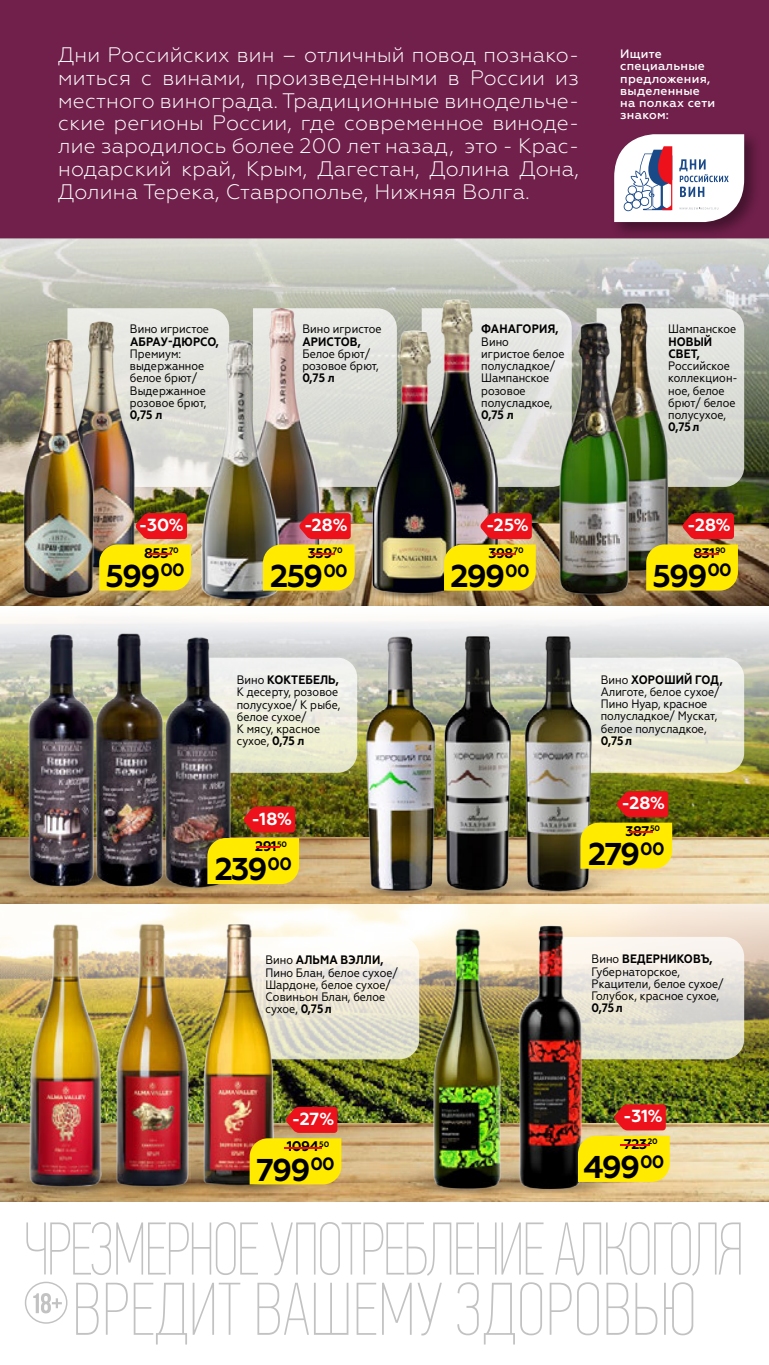
<style>
.page{position:relative;width:769px;height:1365px;background:#fff}
.page>*{position:absolute;margin:0;border:0;box-sizing:border-box;transform-origin:0 0}
.t1{font:700 31.5px "Geometria";letter-spacing:-.06em;color:#000}
.t2{font:300 21px/22.8px "Geometria";letter-spacing:.01em;color:#fff;text-align:justify}
.t3{font:700 17.5px "Geometria";color:#fff}
.t4{font:700 14px "Geometria";letter-spacing:-.03em;color:#000}
.t5{font:700 14px "Geometria";color:#ed111c;scale:5.5 1}
.t6{font:700 14px "Geometria";color:#ed111c;scale:8 1}
.t7{font:700 14px "Geometria";color:#ed111c;scale:6.5 1}
.t8{font:12.25px/12.2px "Geometria Narrow";color:#000}
.t9{font:700 12.25px/12.2px "Geometria Narrow";letter-spacing:.01em;color:#000}
.t10{font:500 12.25px/12.2px "Geometria";letter-spacing:.02em;color:#fff}
.t11{font:700 7.88px "Geometria";letter-spacing:-.03em;color:#000}
.s1{font-weight:700}
.s2{font-size:14px;color:#ed111c}
</style>
<div class="page">
<img style="left:0;top:605px;width:769px;height:207px">
<img style="left:0;top:812px;width:769px;height:311px">
<img style="left:0;top:238px;width:769px;height:285px">
<img style="left:0;top:523px;width:769px;height:82px">
<img style="left:0;top:837px;width:769px;height:66px">
<img style="left:0;top:1123px;width:769px;height:77px">
<svg style="left:67px;top:308px;width:162px;height:179px;background:#e3e3de"></svg>
<svg style="left:237px;top:657px;width:120px;height:115px;background:#ebecdd"></svg>
<svg style="left:598px;top:657px;width:146px;height:115px;background:#eaeade"></svg>
<svg style="left:292px;top:936px;width:127px;height:123px"></svg>
<svg style="left:591px;top:936px;width:153px;height:123px;background:#e7e3d7"></svg>
<svg style="left:336px;top:308px;width:61px;height:179px;background:#dcded8"></svg>
<svg style="left:506px;top:308px;width:66px;height:179px;background:#dfe0db"></svg>
<svg style="left:682px;top:308px;width:62px;height:179px;background:#d8dad4"></svg>
<img style="left:0;top:555px;width:131px;height:46px">
<img style="left:514px;top:590px;width:163px;height:10px">
<img style="left:331px;top:583px;width:164px;height:17px">
<img style="left:80px;top:832px;width:212px;height:60px">
<img style="left:738px;top:523px;width:31px;height:60px">
<img style="left:231px;top:308px;width:105px;height:205px">
<img style="left:582px;top:1130px;width:90px;height:66px">
<img style="left:509px;top:921px;width:82px;height:267px">
<img style="left:353px;top:1131px;width:229px;height:65px">
<img style="left:421px;top:926px;width:92px;height:262px">
<img style="left:170px;top:629px;width:67px;height:259px">
<img style="left:90px;top:621px;width:84px;height:265px">
<img style="left:0;top:829px;width:170px;height:60px">
<img style="left:23px;top:630px;width:77px;height:260px">
<img style="left:0;top:1129px;width:361px;height:66px">
<img style="left:199px;top:924px;width:93px;height:261px">
<img style="left:42px;top:1129px;width:234px;height:66px">
<img style="left:118px;top:921px;width:81px;height:267px">
<img style="left:14px;top:921px;width:104px;height:268px">
<img style="left:329px;top:856px;width:38px;height:41px">
<img style="left:367px;top:893px;width:219px;height:6px">
<img style="left:473px;top:868px;width:170px;height:28px">
<img style="left:516px;top:636px;width:82px;height:258px">
<img style="left:443px;top:636px;width:77px;height:257px">
<img style="left:358px;top:636px;width:85px;height:257px">
<img style="left:63px;top:318px;width:80px;height:195px">
<img style="left:7px;top:335px;width:98px;height:265px">
<img style="left:162px;top:590px;width:163px;height:14px">
<img style="left:190px;top:340px;width:102px;height:258px">
<img style="left:407px;top:295px;width:99px;height:218px">
<img style="left:585px;top:297px;width:97px;height:216px">
<img style="left:536px;top:319px;width:115px;height:276px">
<img style="left:361px;top:327px;width:107px;height:269px">
<div style="left:0;top:0;width:769px;height:238px;background:#70204b"></div>
<div style="left:610px;top:130px;width:152px;height:109px;background:#000;opacity:.4"></div>
<svg style="left:614px;top:134px;width:130px;height:88px"></svg>
<svg style="left:76px;top:1282px;width:617px;height:62px"></svg>
<svg style="left:26px;top:1222px;width:715px;height:53px"></svg>
<div style="left:25px;top:1281px;width:42px;height:42px;border:1px solid #c3c2c2;border-radius:50%"></div>
<svg style="left:33px;top:1293px;width:29px;height:20px"></svg>
<img style="left:99px;top:513px;width:92px;height:77px">
<svg style="left:263px;top:513px;width:92px;height:77px;background:#dea622"></svg>
<svg style="left:444px;top:513px;width:92px;height:77px;background:#e3ae28"></svg>
<svg style="left:646px;top:513px;width:92px;height:77px;background:#dea920"></svg>
<svg style="left:286px;top:1106px;width:51px;height:26px"></svg>
<div style="left:250px;top:1138px;width:91px;height:46px;background:#ffea00"></div>
<img style="left:578px;top:1104px;width:92px;height:77px">
<svg style="left:244px;top:806px;width:51px;height:26px"></svg>
<div style="left:207px;top:838px;width:92px;height:46px;background:#ffea00"></div>
<svg style="left:580px;top:791px;width:92px;height:77px;background:#d5a512"></svg>
<p class="t2" style="left:58px;top:43px;width:522px">Дни Российских вин – отличный повод познако&shy;миться с винами, произведенными в России из местного винограда. Традиционные винодельче&shy;ские регионы России, где современное виноде&shy;лие зародилось более 200 лет назад, это - Крас&shy;нодарский край, Крым, Дагестан, Долина Дона, Долина Терека, Ставрополье, Нижняя Волга.</p>
<p class="t10" style="left:620px;top:48px;width:96px">Ищите специальные предложения, выделенные на полках сети знаком:</p>
<p class="t8" style="left:130px;top:323px;width:81px">Вино игристое</p>
<p class="t9" style="left:130px;top:335px;width:90px">АБРАУ-ДЮРСО,</p>
<p class="t8" style="left:130px;top:347px;width:78px">Премиум: выдержанное белое брют/<br>Выдержанное розовое брют,</p>
<p class="t9" style="left:130px;top:409px;width:34px">0,75 л</p>
<p class="t8" style="left:302px;top:323px;width:81px">Вино игристое</p>
<p class="t9" style="left:302px;top:335px;width:60px">АРИСТОВ,</p>
<p class="t8" style="left:302px;top:347px;width:78px">Белое брют/ розовое брют,</p>
<p class="t9" style="left:302px;top:372px;width:34px">0,75 л</p>
<p class="t9" style="left:481px;top:323px;width:79px">ФАНАГОРИЯ,</p>
<p class="t8" style="left:481px;top:335px;width:85px">Вино<br>игристое белое полусладкое/<br>Шампанское розовое полусладкое,</p>
<p class="t9" style="left:481px;top:409px;width:34px">0,75 л</p>
<p class="t8" style="left:668px;top:323px;width:69px">Шампанское</p>
<p class="t9" style="left:668px;top:335px;width:45px">НОВЫЙ<br>СВЕТ,</p>
<p class="t8" style="left:668px;top:360px;width:71px">Российское коллекцион&shy;ное, белое брют/ белое полусухое,</p>
<p class="t9" style="left:668px;top:421px;width:33px">0,75 л</p>
<h3 class="t3" style="left:139px;top:514px;width:47px">-30%</h3>
<h1 class="t1" style="left:106px;top:557px;width:81px">599<sup>00</sup></h1>
<p class="t11" style="left:169px;top:545px;width:11px">70</p>
<p class="t4" style="left:144px;top:544px;width:26px">855</p>
<p class="t5" style="left:140px;top:544px;width:9px">-</p>
<h3 class="t3" style="left:304px;top:514px;width:45px">-28%</h3>
<h1 class="t1" style="left:270px;top:557px;width:79px">259<sup>00</sup></h1>
<p class="t11" style="left:333px;top:545px;width:11px">70</p>
<p class="t4" style="left:308px;top:544px;width:26px">359</p>
<p class="t5" style="left:304px;top:544px;width:9px">-</p>
<h3 class="t3" style="left:486px;top:514px;width:44px">-25%</h3>
<h1 class="t1" style="left:450px;top:557px;width:81px">299<sup>00</sup></h1>
<p class="t11" style="left:514px;top:545px;width:11px">70</p>
<p class="t4" style="left:488px;top:544px;width:26px">398</p>
<p class="t5" style="left:485px;top:544px;width:9px">-</p>
<h3 class="t3" style="left:687px;top:514px;width:45px">-28%</h3>
<h1 class="t1" style="left:652px;top:557px;width:81px">599<sup>00</sup></h1>
<p class="t11" style="left:715px;top:545px;width:12px">90</p>
<p class="t4" style="left:693px;top:544px;width:23px">831</p>
<p class="t5" style="left:687px;top:544px;width:9px">-</p>
<p class="t8" style="left:237px;top:673px;width:105px">Вино <span class="s1">КОКТЕБЕЛЬ,<br></span>К десерту, розовое полусухое/ К рыбе, белое сухое/<br>К мясу, красное сухое, <span class="s1">0,75 л</span></p>
<p class="t8" style="left:601px;top:673px;width:123px">Вино <span class="s1">ХОРОШИЙ ГОД,<br></span>Алиготе, белое сухое/<br>Пино Нуар, красное полусладкое/ Мускат, белое полусладкое,</p>
<p class="t9" style="left:601px;top:734px;width:33px">0,75 л</p>
<h3 class="t3" style="left:252px;top:808px;width:42px">-18%</h3>
<h1 class="t1" style="left:215px;top:850px;width:79px">239<sup>00</sup></h1>
<p class="t11" style="left:277px;top:839px;width:11px">50</p>
<p class="t4" style="left:255px;top:837px;width:23px">291</p>
<p class="t5" style="left:248px;top:837px;width:9px">-</p>
<h3 class="t3" style="left:621px;top:792px;width:45px">-28%</h3>
<h1 class="t1" style="left:588px;top:835px;width:78px">279<sup>00</sup></h1>
<p class="t11" style="left:650px;top:823px;width:11px">50</p>
<p class="t4" style="left:625px;top:822px;width:26px">387</p>
<p class="t5" style="left:621px;top:822px;width:9px">-</p>
<p class="t8" style="left:265px;top:953px;width:134px">Вино <span class="s1">АЛЬМА ВЭЛЛИ,<br></span>Пино Блан, белое сухое/<br>Шардоне, белое сухое/<br>Совиньон Блан, белое сухое, <span class="s1">0,75 л</span></p>
<p class="t8" style="left:592px;top:952px;width:134px">Вино <span class="s1">ВЕДЕРНИКОВЪ,<br></span>Губернаторское,<br>Ркацители, белое сухое/<br>Голубок, красное сухое,</p>
<p class="t9" style="left:592px;top:1002px;width:33px">0,75 л</p>
<h3 class="t3" style="left:292px;top:1108px;width:44px">-27%</h3>
<h1 class="t1" style="left:256px;top:1150px;width:80px">799<sup>00</sup></h1>
<p class="t11" style="left:291px;top:1139px;width:40px"><span class="s2">-</span>50</p>
<p class="t4" style="left:287px;top:1138px;width:33px">1094</p>
<p class="t6" style="left:273px;top:1138px;width:9px">-</p>
<h3 class="t3" style="left:623px;top:1105px;width:41px">-31%</h3>
<h1 class="t1" style="left:583px;top:1148px;width:83px">499<sup>00</sup></h1>
<p class="t11" style="left:619px;top:1136px;width:40px"><span class="s2">-</span>20</p>
<p class="t4" style="left:624px;top:1135px;width:25px">723</p>
<p class="t7" style="left:612px;top:1135px;width:9px">-</p>
</div>
